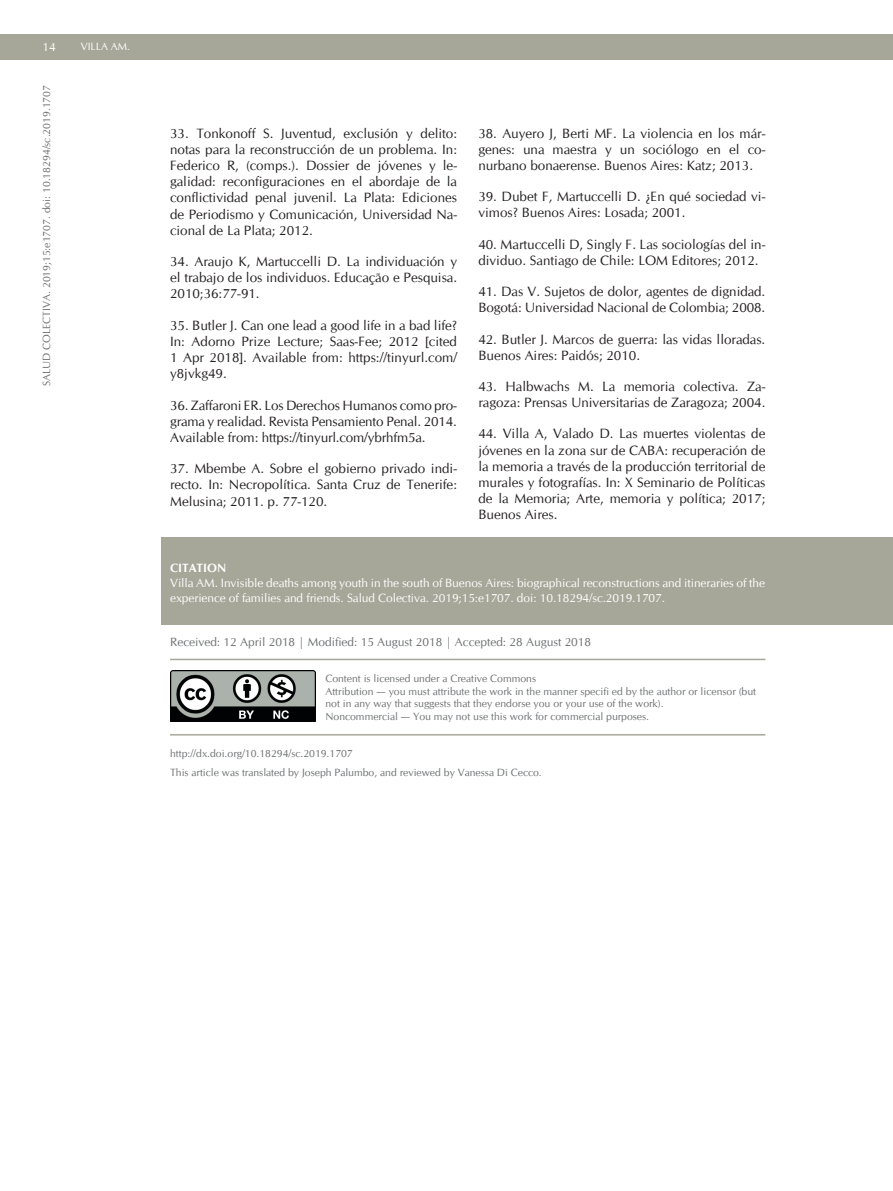
<style>
.page{position:relative;width:893px;height:1191px;background:#fff}
.page>*{position:absolute;margin:0;border:0;box-sizing:border-box;transform-origin:0 0}
.t1{font:13.5px/16.2px "CG Omega";color:#231f20;text-align:justify}
.t2{font:12px/15px "CG Omega";letter-spacing:-.005em;color:#fff}
.t3{font:12px "CG Omega";color:#6d6f71}
.t4{font:700 12px "CG Omega";color:#fff}
.t5{font:10.5px/12.6px "CG Omega";color:#6d6f71}
.t6{font:10.5px "CG Omega";color:#fff}
</style>
<div class="page">
<div style="left:0;top:34px;width:893px;height:26px;background:#a7a799"></div>
<div style="left:162px;top:538px;width:731px;height:87px;background:#a7a799"></div>
<img style="left:170px;top:671px;width:145px;height:50px">
<hr style="left:170px;top:734px;width:595px;height:1px;background:#a7a799">
<hr style="left:170px;top:658px;width:595px;height:2px;background:#a7a799">
<p class="t2" style="left:43px;top:40px;width:15px">14</p>
<p class="t6" style="left:81px;top:40px;width:51px">VILLA AM.</p>
<p class="t5" style="left:41px;top:386px;width:303px;rotate:-90deg">SALUD COLECTIVA. 2019;15:e1707. doi: 10.18294/sc.2019.1707</p>
<p class="t1" style="left:170px;top:125px;width:288px">33. Tonkonoff S. Juventud, exclusión y delito: notas para la reconstrucción de un problema. In:<br>Federico R, (comps.). Dossier de jóvenes y le&shy;galidad: reconfiguraciones en el abordaje de la conflictividad penal juvenil. La Plata: Ediciones de Periodismo y Comunicación, Universidad Na&shy;cional de La Plata; 2012.</p>
<p class="t1" style="left:170px;top:253px;width:289px">34. Araujo K, Martuccelli D. La individuación y el trabajo de los individuos. Educação e Pesquisa.<br>2010;36:77-91.</p>
<p class="t1" style="left:170px;top:317px;width:288px">35. Butler J. Can one lead a good life in a bad life?<br>In: Adorno Prize Lecture; Saas-Fee; 2012 [cited 1 Apr 2018]. Available from: https://tinyurl.com/ y8jvkg49.</p>
<p class="t1" style="left:170px;top:397px;width:288px">36. Zaffaroni ER. Los Derechos Humanos como pro&shy;grama y realidad. Revista Pensamiento Penal. 2014.<br>Available from: https://tinyurl.com/ybrhfm5a.</p>
<p class="t1" style="left:170px;top:460px;width:288px">37. Mbembe A. Sobre el gobierno privado indi&shy;recto. In: Necropolítica. Santa Cruz de Tenerife:<br>Melusina; 2011. p. 77-120.</p>
<p class="t1" style="left:478px;top:125px;width:288px">38. Auyero J, Berti MF. La violencia en los már&shy;genes: una maestra y un sociólogo en el co&shy;nurbano bonaerense. Buenos Aires: Katz; 2013.</p>
<p class="t1" style="left:478px;top:189px;width:288px">39. Dubet F, Martuccelli D. ¿En qué sociedad vi&shy;vimos? Buenos Aires: Losada; 2001.</p>
<p class="t1" style="left:478px;top:236px;width:288px">40. Martuccelli D, Singly F. Las sociologías del in&shy;dividuo. Santiago de Chile: LOM Editores; 2012.</p>
<p class="t1" style="left:478px;top:283px;width:288px">41. Das V. Sujetos de dolor, agentes de dignidad.<br>Bogotá: Universidad Nacional de Colombia; 2008.</p>
<p class="t1" style="left:478px;top:331px;width:288px">42. Butler J. Marcos de guerra: las vidas lloradas.<br>Buenos Aires: Paidós; 2010.</p>
<p class="t1" style="left:478px;top:378px;width:288px">43. Halbwachs M. La memoria colectiva. Za&shy;ragoza: Prensas Universitarias de Zaragoza; 2004.</p>
<p class="t1" style="left:478px;top:426px;width:289px">44. Villa A, Valado D. Las muertes violentas de jóvenes en la zona sur de CABA: recuperación de la memoria a través de la producción territorial de murales y fotografías. In: X Seminario de Políticas de la Memoria; Arte, memoria y política; 2017; Buenos Aires.</p>
<p class="t4" style="left:170px;top:560px;width:58px">CITATION</p>
<p class="t2" style="left:170px;top:576px;width:596px">Villa AM. Invisible deaths among youth in the south of Buenos Aires: biographical reconstructions and itineraries of the experience of families and friends. Salud Colectiva. 2019;15:e1707. doi: 10.18294/sc.2019.1707.</p>
<p class="t3" style="left:170px;top:634px;width:423px">Received: 12 April 2018 | Modified: 15 August 2018 | Accepted: 28 August 2018</p>
<p class="t5" style="left:325px;top:672px;width:432px">Content is licensed under a Creative Commons<br>Attribution — you must attribute the work in the manner specifi ed by the author or licensor (but not in any way that suggests that they endorse you or your use of the work).<br>Noncommercial — You may not use this work for commercial purposes.</p>
<p class="t5" style="left:170px;top:743px;width:373px;line-height:19.5px">http://dx.doi.org/10.18294/sc.2019.1707<br>This article was translated by Joseph Palumbo, and reviewed by Vanessa Di Cecco.</p>
</div>
